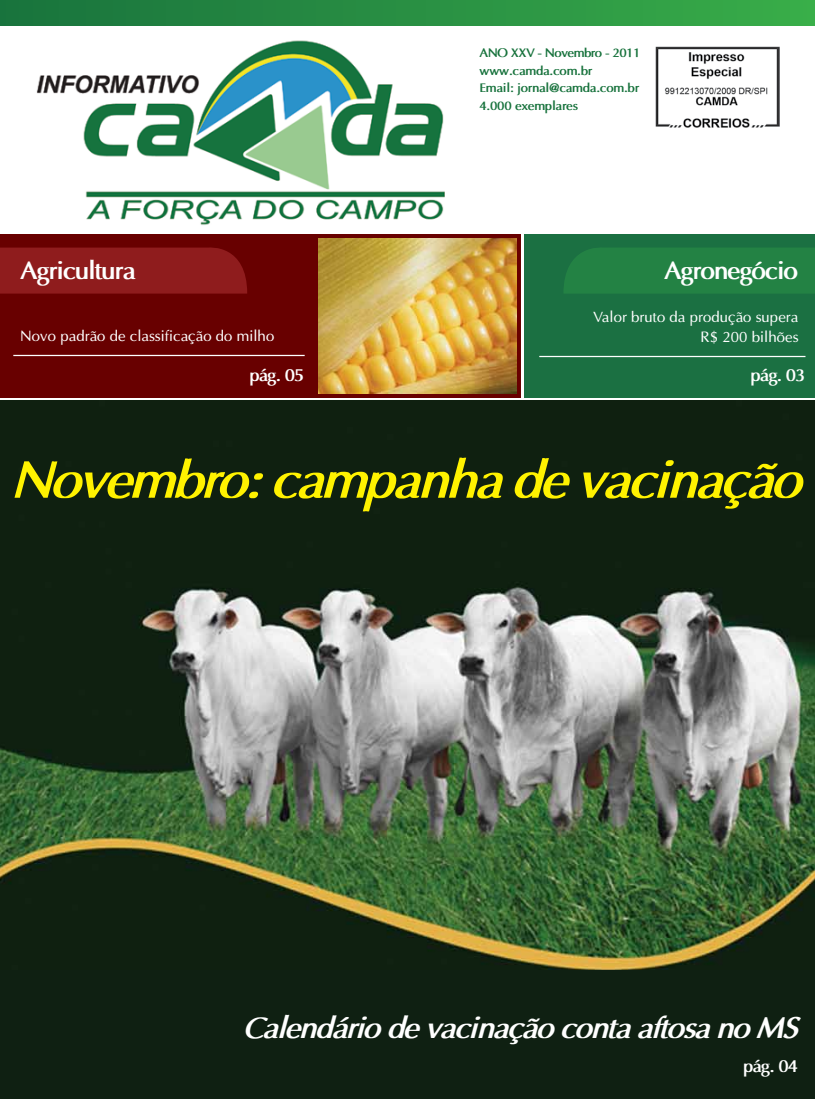
<style>
.page{position:relative;width:815px;height:1099px;background:#fff}
.page>*{position:absolute;margin:0;border:0;box-sizing:border-box;transform-origin:0 0}
.t1{font:italic 700 52.5px "Optima";color:#fff200}
.t2{font:italic 700 30px "Optima";color:#fff}
.t3{font:700 25px "Optima";letter-spacing:-.06em;color:#fff}
.t4{font:700 17.5px "Optima";letter-spacing:-.06em;color:#fff}
.t5{font:15px/20px "Optima";color:#fff;text-align:right}
.t6{font:700 12.5px/17.5px "Optima";letter-spacing:-.03em;color:#17723c}
</style>
<div class="page">
<img style="left:36px;top:40px;width:744px;height:185px">
<div style="left:0;top:0;width:815px;height:26px;background:linear-gradient(to right,#19723d,#39ad49)"></div>
<img style="left:656px;top:46px;width:123px;height:82px">
<img style="left:0;top:401px;width:815px;height:569px">
<div style="left:524px;top:234px;width:291px;height:163px;background:#1b7042"></div>
<div style="left:564px;top:248px;width:251px;height:45px;background:#238244"></div>
<hr style="left:539px;top:356px;width:266px;height:1px;background:#fff">
<div style="left:0;top:234px;width:521px;height:163px;background:#680000"></div>
<div style="left:0;top:247px;width:247px;height:46px;background:#8f1c1d"></div>
<hr style="left:13px;top:355px;width:292px;height:1px;background:#fff">
<img style="left:318px;top:238px;width:199px;height:156px">
<div style="left:0;top:970px;width:815px;height:128px;background:#0f2012"></div>
<h3 class="t3" style="left:20px;top:255px;width:117px">Agricultura</h3>
<p class="t5" style="left:20px;top:326px;width:256px">Novo padrão de classificação do milho</p>
<h3 class="t4" style="left:249px;top:364px;width:57px">pág. 05</h3>
<p class="t6" style="left:479px;top:44px;width:163px">ANO XXV - Novembro - 2011 www.camda.com.br<br>Email: jornal@camda.com.br<br>4.000 exemplares</p>
<h3 class="t3" style="left:664px;top:255px;width:136px">Agronegócio</h3>
<p class="t5" style="left:593px;top:307px;width:207px">Valor bruto da produção supera<br>R$ 200 bilhões</p>
<h3 class="t4" style="left:750px;top:364px;width:57px">pág. 03</h3>
<h1 class="t1" style="left:10px;top:448px;width:811px">Novembro:campanhadevacinação</h1>
<h2 class="t2" style="left:242px;top:1009px;width:567px">CalendáriodevacinaçãocontaaftosanoMS</h2>
<h3 class="t4" style="left:743px;top:1054px;width:57px">pág. 04</h3>
</div>
